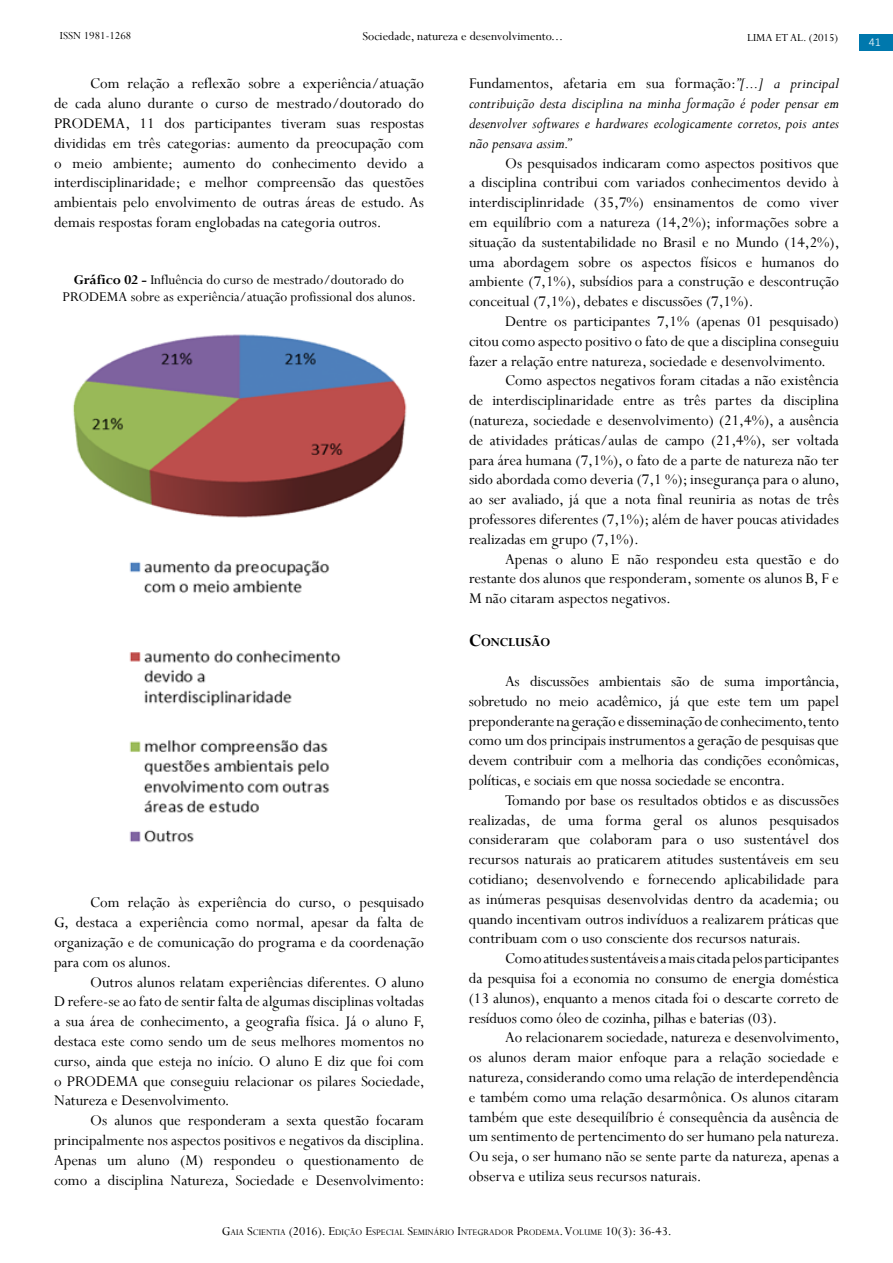
<style>
.page{position:relative;width:893px;height:1263px;background:#fff}
.page>*{position:absolute;margin:0;border:0;box-sizing:border-box;transform-origin:0 0}
.t1{font:16.5px/19.8px "Perpetua";color:#000;text-align:justify}
.t2{font:italic 16.5px/19.8px "Perpetua";color:#000;text-align:justify}
.t3{font:15px/17.2px "Perpetua";color:#000;text-align:center}
.t4{font:700 13.65px "Perpetua";color:#000}
.t5{font:13.5px "Perpetua";color:#000}
.t6{font:12px "Perpetua";color:#000}
.t7{font:300 12px "Calibri";color:#fff}
.t8{font:9.45px "Perpetua";color:#000}
.s1{font-weight:700}
.s2{font-style:normal}
.s3{font-size:19.5px}
.s4{font-size:13.5px}
</style>
<div class="page">
<div style="left:859px;top:35px;width:34px;height:16px;background:#0078ad"></div>
<img style="left:73px;top:334px;width:334px;height:509px">
<p class="t5" style="left:363px;top:28px;width:202px">Sociedade, natureza e desenvolvimento...</p>
<p class="t6" style="left:60px;top:28px;width:73px">ISSN 1981-1268</p>
<p class="t6" style="left:747px;top:30px;width:93px">LIMA ET AL. (2015)</p>
<p class="t7" style="left:869px;top:34px;width:14px">41</p>
<p class="t1" style="left:54px;top:73px;width:371px;text-indent:36px">Com relação a reflexão sobre a experiência/atuação de cada aluno durante o curso de mestrado/doutorado do PRODEMA, 11 dos participantes tiveram suas respostas divididas em três categorias: aumento da preocupação com o meio ambiente; aumento do conhecimento devido a interdisciplinaridade; e melhor compreensão das questões ambientais pelo envolvimento de outras áreas de estudo. As demais respostas foram englobadas na categoria outros.</p>
<p class="t3" style="left:63px;top:270px;width:355px"><span class="s1">Gráfico 02 -</span> Influência do curso de mestrado/doutorado do<br>PRODEMA sobre as experiência/atuação profissional dos alunos.</p>
<p class="t1" style="left:54px;top:892px;width:371px;text-indent:36px">Com relação às experiência do curso, o pesquisado G, destaca a experiência como normal, apesar da falta de organização e de comunicação do programa e da coordenação para com os alunos.</p>
<p class="t1" style="left:54px;top:972px;width:372px;text-indent:36px">Outros alunos relatam experiências diferentes. O aluno D refere-se ao fato de sentir falta de algumas disciplinas voltadas a sua área de conhecimento, a geografia física. Já o aluno F, destaca este como sendo um de seus melhores momentos no curso, ainda que esteja no início. O aluno E diz que foi com o PRODEMA que conseguiu relacionar os pilares Sociedade, Natureza e Desenvolvimento.</p>
<p class="t1" style="left:54px;top:1110px;width:372px;text-indent:36px">Os alunos que responderam a sexta questão focaram principalmente nos aspectos positivos e negativos da disciplina.<br>Apenas um aluno (M) respondeu o questionamento de como a disciplina Natureza, Sociedade e Desenvolvimento:</p>
<p class="t2" style="left:469px;top:73px;width:371px"><span class="s2">Fundamentos, afetaria em sua formação:</span>”[...] a principal contribuição desta disciplina na minha formação é poder pensar em desenvolver softwares e hardwares ecologicamente corretos, pois antes não pensava assim.”</p>
<p class="t1" style="left:469px;top:153px;width:372px;text-indent:36px">Os pesquisados indicaram como aspectos positivos que a disciplina contribui com variados conhecimentos devido à interdisciplinridade (35,7%) ensinamentos de como viver em equilíbrio com a natureza (14,2%); informações sobre a situação da sustentabilidade no Brasil e no Mundo (14,2%), uma abordagem sobre os aspectos físicos e humanos do ambiente (7,1%), subsídios para a construção e descontrução conceitual (7,1%), debates e discussões (7,1%).</p>
<p class="t1" style="left:505px;top:311px;width:335px">Dentre os participantes 7,1% (apenas 01 pesquisado)</p>
<p class="t1" style="left:469px;top:331px;width:371px">citou como aspecto positivo o fato de que a disciplina conseguiu</p>
<p class="t1" style="left:469px;top:351px;width:358px">fazer a relação entre natureza, sociedade e desenvolvimento.</p>
<p class="t1" style="left:505px;top:370px;width:335px">Como aspectos negativos foram citadas a não existência</p>
<p class="t1" style="left:469px;top:390px;width:371px">de interdisciplinaridade entre as três partes da disciplina</p>
<p class="t1" style="left:469px;top:410px;width:371px">(natureza, sociedade e desenvolvimento) (21,4%), a ausência</p>
<p class="t1" style="left:469px;top:430px;width:371px">de atividades práticas/aulas de campo (21,4%), ser voltada</p>
<p class="t1" style="left:469px;top:450px;width:371px">para área humana (7,1%), o fato de a parte de natureza não ter</p>
<p class="t1" style="left:469px;top:469px;width:372px">sido abordada como deveria (7,1 %); insegurança para o aluno,</p>
<p class="t1" style="left:469px;top:489px;width:371px">ao ser avaliado, já que a nota final reuniria as notas de três</p>
<p class="t1" style="left:469px;top:509px;width:371px">professores diferentes (7,1%); além de haver poucas atividades</p>
<p class="t1" style="left:469px;top:529px;width:171px">realizadas em grupo (7,1%).</p>
<p class="t1" style="left:505px;top:549px;width:335px">Apenas o aluno E não respondeu esta questão e do</p>
<p class="t1" style="left:469px;top:568px;width:371px">restante dos alunos que responderam, somente os alunos B, F e</p>
<p class="t1" style="left:469px;top:588px;width:203px">M não citaram aspectos negativos.</p>
<p class="t4" style="left:469px;top:634px;width:83px"><span class="s3">C</span>ONCLUSÃO</p>
<p class="t1" style="left:469px;top:671px;width:372px;text-indent:36px">As discussões ambientais são de suma importância, sobretudo no meio acadêmico, já que este tem um papel preponderante na geração e disseminação de conhecimento, tento como um dos principais instrumentos a geração de pesquisas que devem contribuir com a melhoria das condições econômicas, políticas, e sociais em que nossa sociedade se encontra.</p>
<p class="t1" style="left:469px;top:790px;width:371px;text-indent:36px">Tomando por base os resultados obtidos e as discussões realizadas, de uma forma geral os alunos pesquisados consideraram que colaboram para o uso sustentável dos recursos naturais ao praticarem atitudes sustentáveis em seu cotidiano; desenvolvendo e fornecendo aplicabilidade para as inúmeras pesquisas desenvolvidas dentro da academia; ou quando incentivam outros indivíduos a realizarem práticas que contribuam com o uso consciente dos recursos naturais.</p>
<p class="t1" style="left:469px;top:948px;width:371px;text-indent:36px">Como atitudes sustentáveis a mais citada pelos participantes da pesquisa foi a economia no consumo de energia doméstica (13 alunos), enquanto a menos citada foi o descarte correto de resíduos como óleo de cozinha, pilhas e baterias (03).</p>
<p class="t1" style="left:469px;top:1027px;width:372px;text-indent:36px">Ao relacionarem sociedade, natureza e desenvolvimento, os alunos deram maior enfoque para a relação sociedade e natureza, considerando como uma relação de interdependência e também como uma relação desarmônica. Os alunos citaram também que este desequilíbrio é consequência da ausência de um sentimento de pertencimento do ser humano pela natureza.<br>Ou seja, o ser humano não se sente parte da natureza, apenas a observa e utiliza seus recursos naturais.</p>
<p class="t8" style="left:222px;top:1227px;width:452px"><span class="s4">G</span>aia <span class="s4">S</span>cientia <span class="s4">(2016). E</span>dição <span class="s4">E</span>special <span class="s4">S</span>eminário <span class="s4">I</span>ntegrador <span class="s4">P</span>rodema<span class="s4">. V</span>olume <span class="s4">10(3): 36-43.</span></p>
</div>
